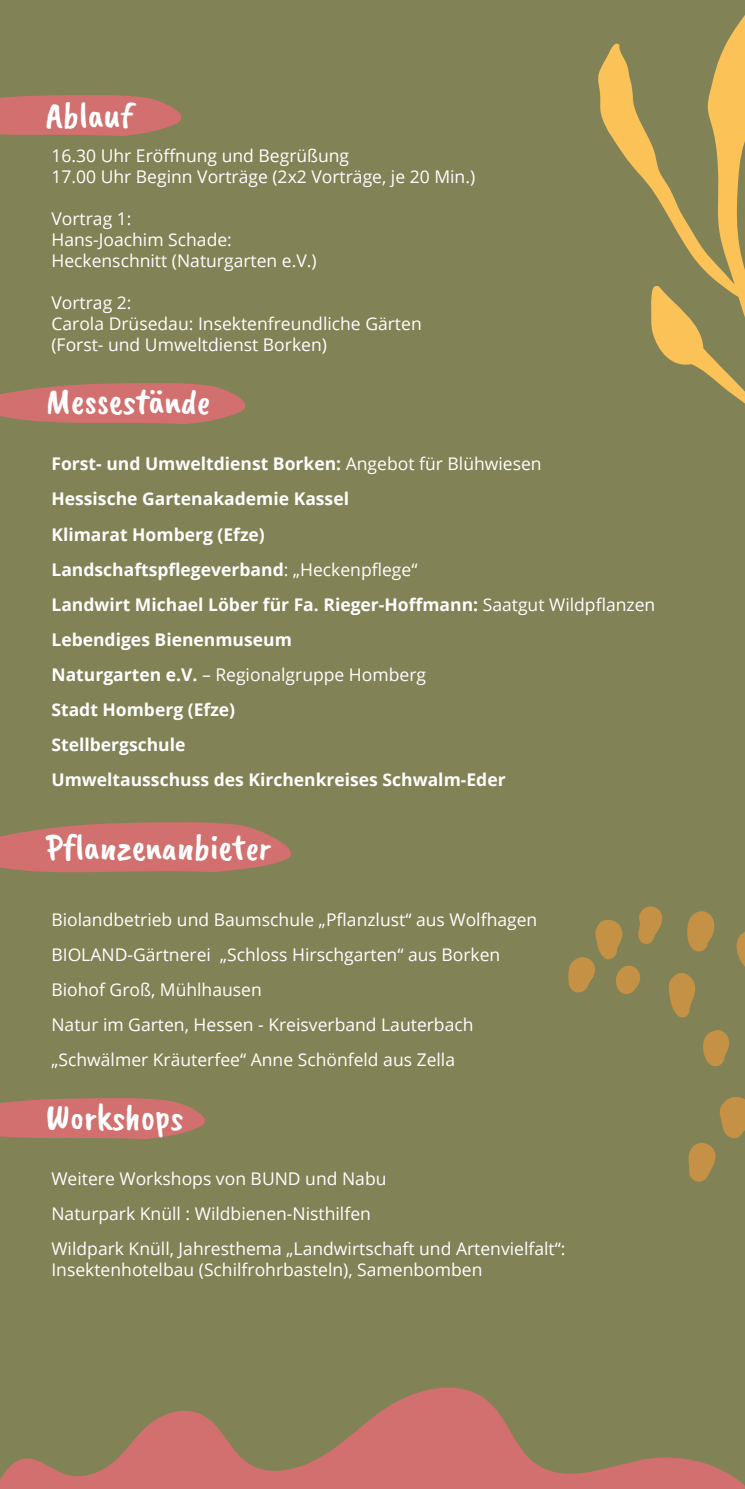
<style>
.page{position:relative;width:745px;height:1489px;background:#fff}
.page>*{position:absolute;margin:0;border:0;box-sizing:border-box;transform-origin:0 0}
.t1{font:36.5px "Caveat Brush";color:#fff}
.t2{font:17.5px/35px "Open Sans";color:#fff}
.t3{font:700 17.5px/35px "Open Sans";color:#fff}
.s1{font-weight:400}
</style>
<div class="page">
<div style="left:0;top:0;width:744px;height:1488px;background:#828257"></div>
<svg style="left:0;top:1098px;width:205px;height:42px;background:#c5726a"></svg>
<svg style="left:0;top:822px;width:291px;height:51px;background:#c4726a"></svg>
<svg style="left:0;top:383px;width:246px;height:42px"></svg>
<svg style="left:0;top:95px;width:182px;height:41px;background:#c7726b"></svg>
<svg style="left:598px;top:16px;width:146px;height:387px"></svg>
<svg style="left:736px;top:932px;width:8px;height:34px"></svg>
<svg style="left:703px;top:1030px;width:26px;height:36px"></svg>
<svg style="left:568px;top:906px;width:147px;height:112px"></svg>
<svg style="left:688px;top:1097px;width:56px;height:85px"></svg>
<svg style="left:0;top:1387px;width:744px;height:101px"></svg>
<h1 class="t1" style="left:46px;top:94px;width:88px">Ablauf</h1>
<p class="t2" style="left:51px;top:145px;width:425px;line-height:21px">16.30 Uhr Eröffnung und Begrüßung<br>17.00 Uhr Beginn Vorträge (2x2 Vorträge, je 20 Min.)</p>
<p class="t2" style="left:51px;top:208px;width:266px;line-height:21px">Vortrag 1:<br>Hans-Joachim Schade:<br>Heckenschnitt (Naturgarten e.V.)</p>
<p class="t2" style="left:51px;top:292px;width:371px;line-height:21px">Vortrag 2:<br>Carola Drüsedau: Insektenfreundliche Gärten (Forst- und Umweltdienst Borken)</p>
<h1 class="t1" style="left:46px;top:380px;width:165px">Messestände</h1>
<p class="t3" style="left:51px;top:446px;width:605px">Forst- und Umweltdienst Borken: <span class="s1">Angebot für Blühwiesen<br></span>Hessische Gartenakademie Kassel<br>Klimarat Homberg (Efze)<br>Landschaftspflegeverband<span class="s1">: „Heckenpflege“<br></span>Landwirt Michael Löber für Fa. Rieger-Hoffmann: <span class="s1">Saatgut Wildpflanzen </span>Lebendiges Bienenmuseum<br>Naturgarten e.V. <span class="s1">– Regionalgruppe Homberg<br></span>Stadt Homberg (Efze)<br>Stellbergschule<br>Umweltausschuss des Kirchenkreises Schwalm-Eder</p>
<h1 class="t1" style="left:46px;top:826px;width:226px">Pflanzenanbieter</h1>
<p class="t2" style="left:51px;top:901px;width:487px">Biolandbetrieb und Baumschule „Pflanzlust“ aus Wolfhagen BIOLAND-Gärtnerei „Schloss Hirschgarten“ aus Borken Biohof Groß, Mühlhausen<br>Natur im Garten, Hessen - Kreisverband Lauterbach „Schwälmer Kräuterfee“ Anne Schönfeld aus Zella</p>
<h1 class="t1" style="left:46px;top:1095px;width:139px">Workshops</h1>
<p class="t2" style="left:51px;top:1160px;width:515px">Weitere Workshops von BUND und Nabu<br>Naturpark Knüll : Wildbienen-Nisthilfen<br>Wildpark Knüll, Jahresthema „Landwirtschaft und Artenvielfalt“:</p>
<p class="t2" style="left:51px;top:1251px;width:432px">Insektenhotelbau (Schilfrohrbasteln), Samenbomben</p>
</div>
